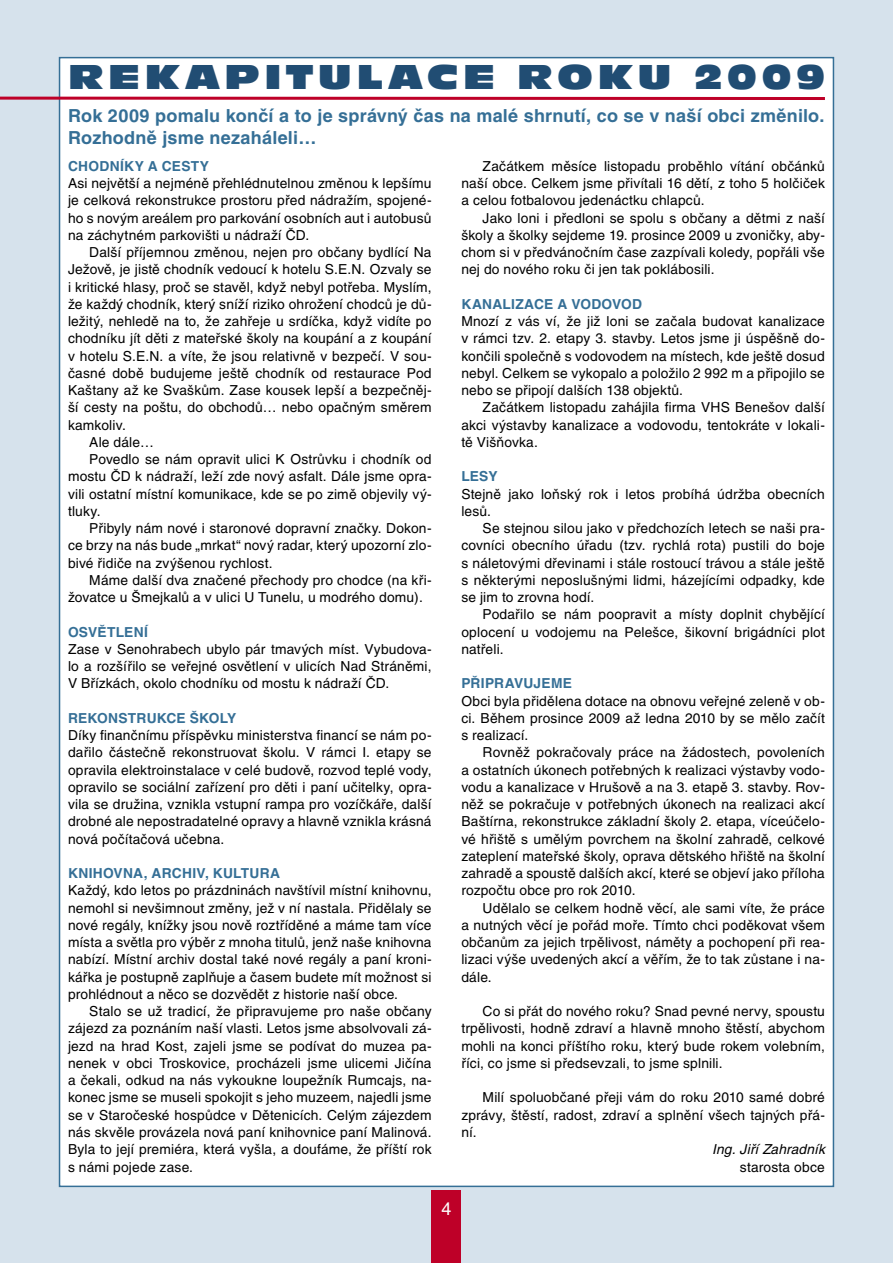
<style>
.page{position:relative;width:893px;height:1263px;background:#d6e2ec}
.page>*{position:absolute;margin:0;border:0;box-sizing:border-box;transform-origin:0 0}
.t1{font:36px "Antique Olive Nord DOT";letter-spacing:.14em;color:#214d73}
.t2{font:700 18px/21.6px "Helvetica CE";letter-spacing:.015em;color:#356f96}
.t3{font:18px "Helvetica CE";color:#fff}
.t4{font:13.8px/17.2px "Helvetica CE";letter-spacing:.01em;color:#000;text-align:justify}
.t5{font:700 13.8px "Helvetica CE";letter-spacing:.015em;color:#356f96}
.t6{font:italic 13.8px "Helvetica CE";letter-spacing:.01em;color:#000}
</style>
<div class="page">
<div style="left:59px;top:57px;width:775px;height:1130px;background:#fff;border:2px solid #356f96"></div>
<hr style="left:0;top:97px;width:825px;height:3px;background:#be0028">
<div style="left:432px;top:1191px;width:29px;height:72px;background:#be0028"></div>
<h1 class="t1" style="left:68px;top:56px;width:758px">REKAPITULACE ROKU 2009</h1>
<h2 class="t2" style="left:68px;top:105px;width:758px">Rok 2009 pomalu končí a to je správný čas na malé shrnutí, co se v naší obci změnilo.<br>Rozhodně jsme nezaháleli…</h2>
<p class="t5" style="left:68px;top:158px;width:143px">CHODNÍKY A CESTY</p>
<p class="t4" style="left:68px;top:175px;width:365px">Asi největší a nejméně přehlédnutelnou změnou k lepšímu je celková rekonstrukce prostoru před nádražím, spojené&shy;ho s novým areálem pro parkování osobních aut i autobusů na záchytném parkovišti u nádraží ČD.</p>
<p class="t4" style="left:89px;top:244px;width:344px">Další příjemnou změnou, nejen pro občany bydlící Na</p>
<p class="t4" style="left:68px;top:261px;width:365px">Ježově, je jistě chodník vedoucí k hotelu S.E.N. Ozvaly se</p>
<p class="t4" style="left:68px;top:278px;width:365px">i kritické hlasy, proč se stavěl, když nebyl potřeba. Myslím,</p>
<p class="t4" style="left:68px;top:295px;width:365px">že každý chodník, který sníží riziko ohrožení chodců je dů-</p>
<p class="t4" style="left:68px;top:313px;width:365px">ležitý, nehledě na to, že zahřeje u srdíčka, když vidíte po</p>
<p class="t4" style="left:68px;top:330px;width:365px">chodníku jít děti z mateřské školy na koupání a z koupání</p>
<p class="t4" style="left:68px;top:347px;width:365px">v hotelu S.E.N. a víte, že jsou relativně v bezpečí. V sou-</p>
<p class="t4" style="left:68px;top:364px;width:365px">časné době budujeme ještě chodník od restaurace Pod</p>
<p class="t4" style="left:68px;top:382px;width:365px">Kaštany až ke Svaškům. Zase kousek lepší a bezpečněj-</p>
<p class="t4" style="left:68px;top:399px;width:365px">ší cesty na poštu, do obchodů… nebo opačným směrem</p>
<p class="t4" style="left:68px;top:416px;width:59px">kamkoliv.</p>
<p class="t4" style="left:89px;top:433px;width:66px">Ale dále…</p>
<p class="t4" style="left:89px;top:451px;width:344px">Povedlo se nám opravit ulici K Ostrůvku i chodník od</p>
<p class="t4" style="left:68px;top:468px;width:365px">mostu ČD k nádraží, leží zde nový asfalt. Dále jsme opra-</p>
<p class="t4" style="left:68px;top:485px;width:365px">vili ostatní místní komunikace, kde se po zimě objevily vý-</p>
<p class="t4" style="left:68px;top:502px;width:34px">tluky.</p>
<p class="t4" style="left:89px;top:520px;width:344px">Přibyly nám nové i staronové dopravní značky. Dokon-</p>
<p class="t4" style="left:68px;top:537px;width:365px">ce brzy na nás bude „mrkat“ nový radar, který upozorní zlo-</p>
<p class="t4" style="left:68px;top:554px;width:206px">bivé řidiče na zvýšenou rychlost.</p>
<p class="t4" style="left:89px;top:571px;width:344px">Máme další dva značené přechody pro chodce (na kři-</p>
<p class="t4" style="left:68px;top:589px;width:356px">žovatce u Šmejkalů a v ulici U Tunelu, u modrého domu).</p>
<p class="t5" style="left:68px;top:624px;width:81px">OSVĚTLENÍ</p>
<p class="t4" style="left:68px;top:640px;width:365px">Zase v Senohrabech ubylo pár tmavých míst. Vybudova&shy;lo a rozšířilo se veřejné osvětlení v ulicích Nad Stráněmi, V Břízkách, okolo chodníku od mostu k nádraží ČD.</p>
<p class="t5" style="left:68px;top:710px;width:170px">REKONSTRUKCE ŠKOLY</p>
<p class="t4" style="left:68px;top:727px;width:365px">Díky finančnímu příspěvku ministerstva financí se nám po&shy;dařilo částečně rekonstruovat školu. V rámci I. etapy se opravila elektroinstalace v celé budově, rozvod teplé vody, opravilo se sociální zařízení pro děti i paní učitelky, opra&shy;vila se družina, vznikla vstupní rampa pro vozíčkáře, další drobné ale nepostradatelné opravy a hlavně vznikla krásná nová počítačová učebna.</p>
<p class="t5" style="left:68px;top:865px;width:213px">KNIHOVNA, ARCHIV, KULTURA</p>
<p class="t4" style="left:68px;top:882px;width:365px">Každý, kdo letos po prázdninách navštívil místní knihovnu, nemohl si nevšimnout změny, jež v ní nastala. Přidělaly se nové regály, knížky jsou nově roztříděné a máme tam více místa a světla pro výběr z mnoha titulů, jenž naše knihovna nabízí. Místní archiv dostal také nové regály a paní kroni&shy;kářka je postupně zaplňuje a časem budete mít možnost si prohlédnout a něco se dozvědět z historie naší obce.</p>
<p class="t4" style="left:68px;top:1003px;width:365px;text-indent:21px">Stalo se už tradicí, že připravujeme pro naše občany zájezd za poznáním naší vlasti. Letos jsme absolvovali zá&shy;jezd na hrad Kost, zajeli jsme se podívat do muzea pa&shy;nenek v obci Troskovice, procházeli jsme ulicemi Jičína a čekali, odkud na nás vykoukne loupežník Rumcajs, na&shy;konec jsme se museli spokojit s jeho muzeem, najedli jsme se v Staročeské hospůdce v Dětenicích. Celým zájezdem nás skvěle provázela nová paní knihovnice paní Malinová.<br>Byla to její premiéra, která vyšla, a doufáme, že příští rok s námi pojede zase.</p>
<p class="t4" style="left:461px;top:157px;width:365px;text-indent:21px">Začátkem měsíce listopadu proběhlo vítání občánků naší obce. Celkem jsme přivítali 16 dětí, z toho 5 holčiček a celou fotbalovou jedenáctku chlapců.</p>
<p class="t4" style="left:461px;top:209px;width:365px;text-indent:21px">Jako loni i předloni se spolu s občany a dětmi z naší školy a školky sejdeme 19. prosince 2009 u zvoničky, aby&shy;chom si v předvánočním čase zazpívali koledy, popřáli vše nej do nového roku či jen tak poklábosili.</p>
<p class="t5" style="left:461px;top:296px;width:182px">KANALIZACE A VODOVOD</p>
<p class="t4" style="left:461px;top:313px;width:365px">Mnozí z vás ví, že již loni se začala budovat kanalizace v rámci tzv. 2. etapy 3. stavby. Letos jsme ji úspěšně do&shy;končili společně s vodovodem na místech, kde ještě dosud nebyl. Celkem se vykopalo a položilo 2 992 m a připojilo se nebo se připojí dalších 138 objektů.</p>
<p class="t4" style="left:461px;top:399px;width:365px;text-indent:21px">Začátkem listopadu zahájila firma VHS Benešov další akci výstavby kanalizace a vodovodu, tentokráte v lokali&shy;tě Višňovka.</p>
<p class="t5" style="left:461px;top:469px;width:38px">LESY</p>
<p class="t4" style="left:461px;top:485px;width:365px">Stejně jako loňský rok i letos probíhá údržba obecních lesů.</p>
<p class="t4" style="left:461px;top:520px;width:365px;text-indent:21px">Se stejnou silou jako v předchozích letech se naši pra&shy;covníci obecního úřadu (tzv. rychlá rota) pustili do boje s náletovými dřevinami i stále rostoucí trávou a stále ještě s některými neposlušnými lidmi, házejícími odpadky, kde se jim to zrovna hodí.</p>
<p class="t4" style="left:461px;top:606px;width:365px;text-indent:21px">Podařilo se nám poopravit a místy doplnit chybějící oplocení u vodojemu na Pelešce, šikovní brigádníci plot natřeli.</p>
<p class="t5" style="left:461px;top:676px;width:112px">PŘIPRAVUJEME</p>
<p class="t4" style="left:461px;top:692px;width:365px">Obci byla přidělena dotace na obnovu veřejné zeleně v ob&shy;ci. Během prosince 2009 až ledna 2010 by se mělo začít s realizací.</p>
<p class="t4" style="left:461px;top:744px;width:365px;text-indent:21px">Rovněž pokračovaly práce na žádostech, povoleních a ostatních úkonech potřebných k realizaci výstavby vodo&shy;vodu a kanalizace v Hrušově a na 3. etapě 3. stavby. Rov&shy;něž se pokračuje v potřebných úkonech na realizaci akcí Baštírna, rekonstrukce základní školy 2. etapa, víceúčelo&shy;vé hřiště s umělým povrchem na školní zahradě, celkové zateplení mateřské školy, oprava dětského hřiště na školní zahradě a spoustě dalších akcí, které se objeví jako příloha rozpočtu obce pro rok 2010.</p>
<p class="t4" style="left:461px;top:899px;width:365px;text-indent:21px">Udělalo se celkem hodně věcí, ale sami víte, že práce a nutných věcí je pořád moře. Tímto chci poděkovat všem občanům za jejich trpělivost, náměty a pochopení při rea&shy;lizaci výše uvedených akcí a věřím, že to tak zůstane i na&shy;dále.</p>
<p class="t4" style="left:461px;top:1003px;width:365px;text-indent:21px">Co si přát do nového roku? Snad pevné nervy, spoustu trpělivosti, hodně zdraví a hlavně mnoho štěstí, abychom mohli na konci příštího roku, který bude rokem volebním, říci, co jsme si předsevzali, to jsme splnili.</p>
<p class="t4" style="left:461px;top:1089px;width:365px;text-indent:21px">Milí spoluobčané přeji vám do roku 2010 samé dobré zprávy, štěstí, radost, zdraví a splnění všech tajných přá&shy;ní.</p>
<p class="t6" style="left:712px;top:1141px;width:114px">Ing. Jiří Zahradník</p>
<p class="t4" style="left:740px;top:1158px;width:86px">starosta obce</p>
<h2 class="t3" style="left:441px;top:1199px;width:12px">4</h2>
</div>
